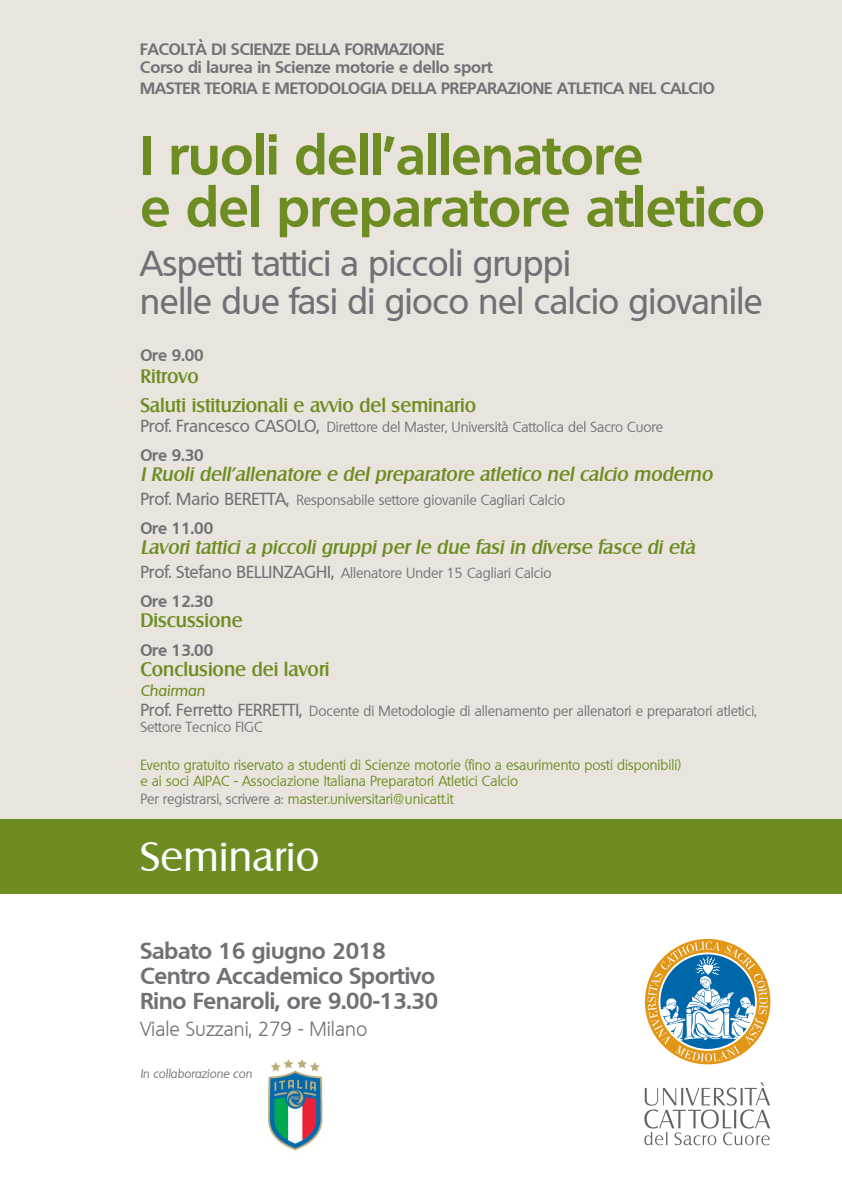
<style>
.page{position:relative;width:842px;height:1191px;background:#fff}
.page>*{position:absolute;margin:0;border:0;box-sizing:border-box;transform-origin:0 0}
.t1{font:700 53px "Quebec";color:#6d8d23}
.t2{font:40.2px "Salzburg";letter-spacing:.01em;color:#fff}
.t3{font:500 35px "Quebec";letter-spacing:-.01em;color:#717074}
.t4{font:700 22.4px "Quebec";color:#717074}
.t5{font:300 20px "Quebec";color:#717074}
.t6{font:italic 500 19px "Salzburg";color:#6d8d23}
.t7{font:500 19px "Salzburg";color:#6d8d23}
.t8{font:700 16px "Quebec";color:#717074}
.t9{font:italic 500 15px "Quebec";color:#6d8d23}
.t10{font:14px/16px "Quebec";color:#717074}
.t11{font:14px "Quebec";color:#6d8d23}
.t12{font:italic 12px "Quebec";color:#717074}
.s1{font-weight:500;font-size:17px}
.s2{color:#717074}
</style>
<div class="page">
<div style="left:0;top:0;width:842px;height:828px;background:#e9e5de"></div>
<div style="left:0;top:819px;width:842px;height:74px;background:#6d8d23"></div>
<svg style="left:645px;top:939px;width:125px;height:125px"></svg>
<svg style="left:644px;top:1082px;width:126px;height:63px"></svg>
<img style="left:267px;top:1059px;width:56px;height:92px">
<p class="t8" style="left:140px;top:38px;width:305px">FACOLTÀ DI SCIENZE DELLA FORMAZIONE</p>
<p class="t8" style="left:140px;top:56px;width:354px">Corso di laurea in Scienze motorie e dello sport</p>
<p class="t8" style="left:140px;top:77px;width:576px">MASTER TEORIA E METODOLOGIA DELLA PREPARAZIONE ATLETICA NEL CALCIO</p>
<p class="t1" style="left:140px;top:120px;width:504px">I ruoli dell’allenatore</p>
<p class="t1" style="left:140px;top:172px;width:626px">e del preparatore atletico</p>
<p class="t3" style="left:140px;top:240px;width:432px">Aspetti tattici a piccoli gruppi</p>
<p class="t3" style="left:140px;top:278px;width:624px">nelle due fasi di gioco nel calcio giovanile</p>
<p class="t8" style="left:140px;top:345px;width:65px">Ore 9.00</p>
<p class="t7" style="left:140px;top:365px;width:60px">Ritrovo</p>
<p class="t7" style="left:140px;top:394px;width:337px">Saluti istituzionali e avvio del seminario</p>
<p class="t10" style="left:140px;top:419px;width:524px"><span class="s1">Prof. Francesco CASOLO,</span> Direttore del Master, Università Cattolica del Sacro Cuore</p>
<p class="t8" style="left:140px;top:445px;width:65px">Ore 9.30</p>
<p class="t6" style="left:140px;top:463px;width:574px">I Ruoli dell’allenatore e del preparatore atletico nel calcio moderno</p>
<p class="t10" style="left:140px;top:492px;width:426px"><span class="s1">Prof. Mario BERETTA,</span> Responsabile settore giovanile Cagliari Calcio</p>
<p class="t8" style="left:140px;top:518px;width:74px">Ore 11.00</p>
<p class="t6" style="left:140px;top:536px;width:556px">Lavori tattici a piccoli gruppi per le due fasi in diverse fasce di età</p>
<p class="t10" style="left:140px;top:565px;width:413px"><span class="s1">Prof. Stefano BELLINZAGHI,</span> Allenatore Under 15 Cagliari Calcio</p>
<p class="t8" style="left:140px;top:591px;width:74px">Ore 12.30</p>
<p class="t7" style="left:140px;top:609px;width:104px">Discussione</p>
<p class="t8" style="left:140px;top:640px;width:74px">Ore 13.00</p>
<p class="t7" style="left:140px;top:658px;width:191px">Conclusione dei lavori</p>
<p class="t9" style="left:140px;top:681px;width:66px">Chairman</p>
<p class="t10" style="left:140px;top:703px;width:618px"><span class="s1">Prof. Ferretto FERRETTI,</span> Docente di Metodologie di allenamento per allenatori e preparatori atletici,<br>Settore Tecnico FIGC</p>
<p class="t11" style="left:140px;top:756px;width:542px">Evento gratuito riservato a studenti di Scienze motorie (fino a esaurimento posti disponibili)</p>
<p class="t11" style="left:140px;top:772px;width:379px">e ai soci AIPAC - Associazione Italiana Preparatori Atletici Calcio</p>
<p class="t11" style="left:140px;top:790px;width:315px"><span class="s2">Per registrarsi, scrivere a:</span> master.universitari@unicatt.it</p>
<p class="t2" style="left:140px;top:832px;width:181px">Seminario</p>
<p class="t4" style="left:140px;top:936px;width:247px">Sabato 16 giugno 2018</p>
<p class="t4" style="left:140px;top:961px;width:296px">Centro Accademico Sportivo</p>
<p class="t4" style="left:140px;top:986px;width:299px">Rino Fenaroli, ore 9.00-13.30</p>
<p class="t5" style="left:140px;top:1015px;width:229px">Viale Suzzani, 279 - Milano</p>
<p class="t12" style="left:140px;top:1065px;width:113px">In collaborazione con</p>
</div>
